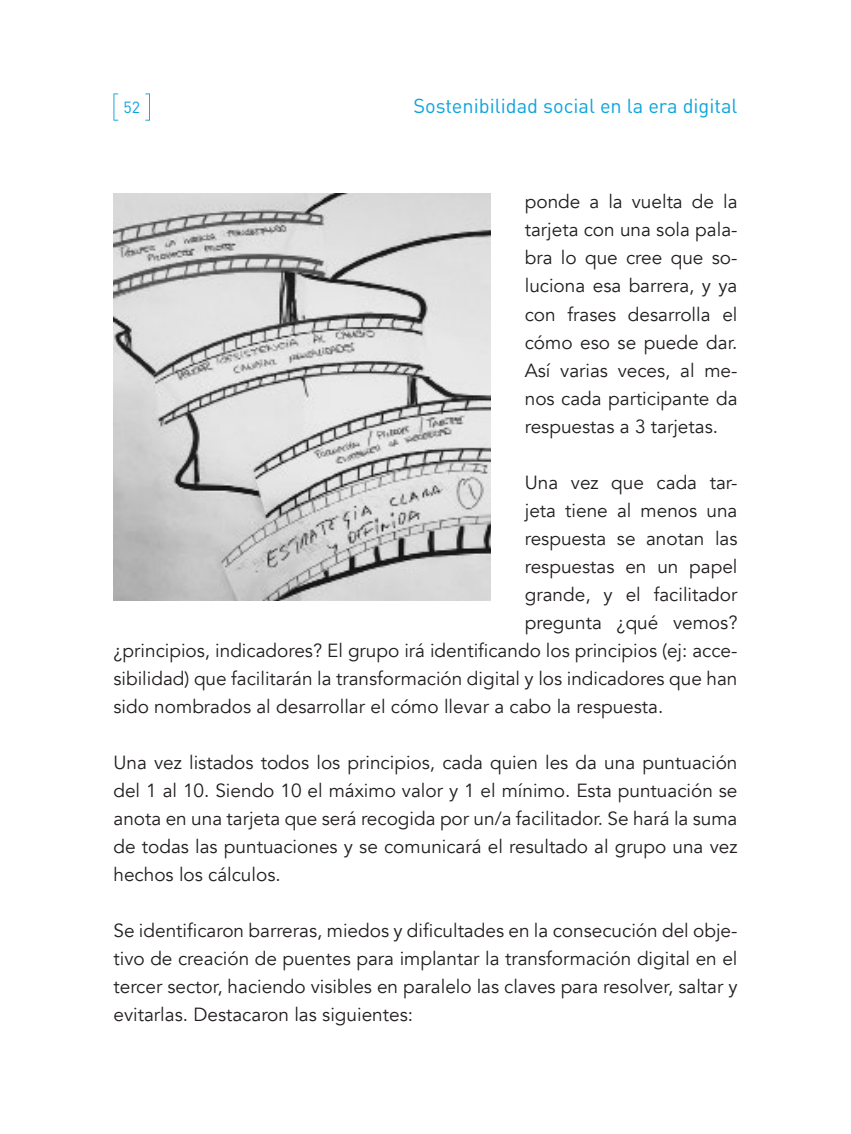
<style>
.page{position:relative;width:851px;height:1134px;background:#fff}
.page>*{position:absolute;margin:0;border:0;box-sizing:border-box;transform-origin:0 0}
.t1{font:20px "DIN";color:#0ca4de}
.t2{font:19px/28px "Avenir";color:#231f20;text-align:justify}
.t3{font:16px "DIN";color:#0ca4de}
</style>
<div class="page">
<svg style="left:113px;top:93px;width:5px;height:28px"></svg>
<svg style="left:145px;top:93px;width:5px;height:28px"></svg>
<img style="left:113px;top:193px;width:377px;height:407px">
<p class="t3" style="left:123px;top:97px;width:18px">52</p>
<p class="t1" style="left:413px;top:93px;width:325px">Sostenibilidad social en la era digital</p>
<p class="t2" style="left:524px;top:188px;width:214px">ponde a la vuelta de la tarjeta con una sola pala&shy;bra lo que cree que so&shy;luciona esa barrera, y ya con frases desarrolla el cómo eso se puede dar.<br>Así varias veces, al me&shy;nos cada participante da respuestas a 3 tarjetas.</p>
<p class="t2" style="left:524px;top:468px;width:214px">Una vez que cada tar-</p>
<p class="t2" style="left:524px;top:496px;width:214px">jeta tiene al menos una</p>
<p class="t2" style="left:524px;top:524px;width:214px">respuesta se anotan las</p>
<p class="t2" style="left:524px;top:552px;width:214px">respuestas en un papel</p>
<p class="t2" style="left:524px;top:580px;width:214px">grande, y el facilitador</p>
<p class="t2" style="left:524px;top:608px;width:214px">pregunta ¿qué vemos?</p>
<p class="t2" style="left:113px;top:636px;width:625px">¿principios, indicadores? El grupo irá identificando los principios (ej: acce-</p>
<p class="t2" style="left:113px;top:664px;width:625px">sibilidad) que facilitarán la transformación digital y los indicadores que han</p>
<p class="t2" style="left:113px;top:692px;width:551px">sido nombrados al desarrollar el cómo llevar a cabo la respuesta.</p>
<p class="t2" style="left:113px;top:748px;width:625px">Una vez listados todos los principios, cada quien les da una puntuación del 1 al 10. Siendo 10 el máximo valor y 1 el mínimo. Esta puntuación se anota en una tarjeta que será recogida por un/a facilitador. Se hará la suma de todas las puntuaciones y se comunicará el resultado al grupo una vez hechos los cálculos.</p>
<p class="t2" style="left:113px;top:916px;width:625px">Se identificaron barreras, miedos y dificultades en la consecución del obje&shy;tivo de creación de puentes para implantar la transformación digital en el tercer sector, haciendo visibles en paralelo las claves para resolver, saltar y evitarlas. Destacaron las siguientes:</p>
</div>
